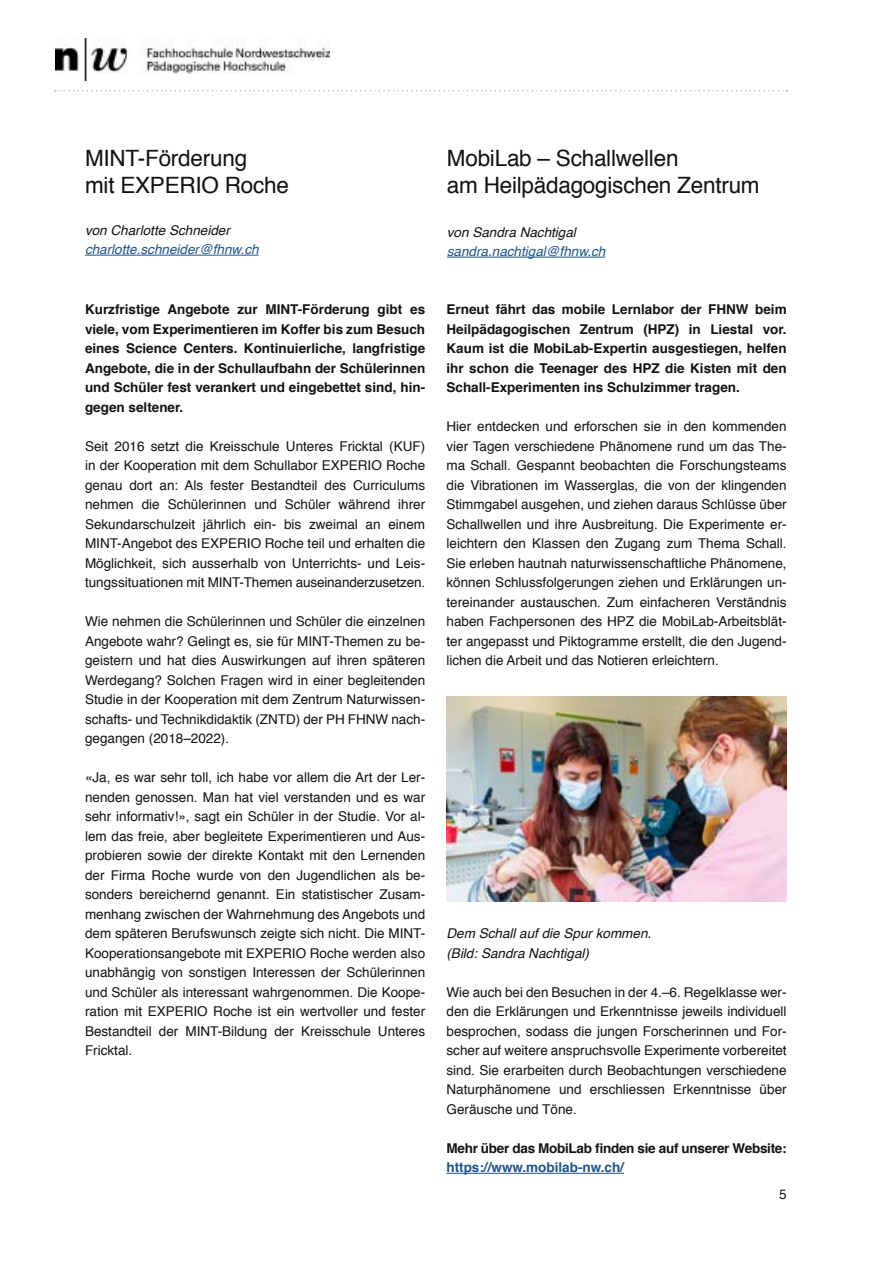
<style>
.page{position:relative;width:893px;height:1263px;background:#fff}
.page>*{position:absolute;margin:0;border:0;box-sizing:border-box;transform-origin:0 0}
.t1{font:22.5px/27px "Helvetica";letter-spacing:-.01em;color:#121212}
.t2{font:13.5px/19.5px "Helvetica";color:#121212;text-align:justify}
.t3{font:700 13.5px/19.5px "Helvetica";color:#121212;text-align:justify}
.t4{font:italic 13.5px/19.5px "Helvetica";color:#121212}
.t5{font:italic 13.5px "Helvetica";color:#1f548a}
.t6{font:700 13.5px "Helvetica";letter-spacing:-.02em;color:#121212}
.t7{font:700 13.5px "Helvetica";color:#1f548a}
</style>
<div class="page">
<svg style="left:55px;top:90px;width:732px;height:1px"></svg>
<img style="left:55px;top:38px;width:275px;height:43px">
<hr style="left:446px;top:1173px;width:178px;height:1px;background:#1f548a">
<hr style="left:447px;top:257px;width:158px;height:1px;background:#1f548a">
<img style="left:446px;top:696px;width:341px;height:205px">
<hr style="left:85px;top:255px;width:174px;height:1px;background:#1f548a">
<h1 class="t1" style="left:85px;top:145px;width:205px">MINT-Förderung<br>mit EXPERIO Roche</h1>
<p class="t4" style="left:85px;top:220px;width:146px">von Charlotte Schneider</p>
<p class="t5" style="left:85px;top:239px;width:175px">charlotte.schneider@fhnw.ch</p>
<p class="t3" style="left:85px;top:300px;width:342px">Kurzfristige Angebote zur MINT-Förderung gibt es viele, vom Experimentieren im Koffer bis zum Besuch eines Science Centers. Kontinuierliche, langfristige Angebote, die in der Schullaufbahn der Schülerinnen und Schüler fest verankert und eingebettet sind, hin&shy;gegen seltener.</p>
<p class="t2" style="left:85px;top:437px;width:342px">Seit 2016 setzt die Kreisschule Unteres Fricktal (KUF) in der Kooperation mit dem Schullabor EXPERIO Roche genau dort an: Als fester Bestandteil des Curriculums nehmen die Schülerinnen und Schüler während ihrer Sekundarschulzeit jährlich ein- bis zweimal an einem MINT-Angebot des EXPERIO Roche teil und erhalten die Möglichkeit, sich ausserhalb von Unterrichts- und Leis&shy;tungssituationen mit MINT-Themen auseinanderzusetzen.</p>
<p class="t2" style="left:85px;top:612px;width:342px">Wie nehmen die Schülerinnen und Schüler die einzelnen Angebote wahr? Gelingt es, sie für MINT-Themen zu be&shy;geistern und hat dies Auswirkungen auf ihren späteren Werdegang? Solchen Fragen wird in einer begleitenden Studie in der Kooperation mit dem Zentrum Naturwissen&shy;schafts- und Technikdidaktik (ZNTD) der PH FHNW nach&shy;gegangen (2018–2022).</p>
<p class="t2" style="left:85px;top:768px;width:342px">«Ja, es war sehr toll, ich habe vor allem die Art der Ler&shy;nenden genossen. Man hat viel verstanden und es war sehr informativ!», sagt ein Schüler in der Studie. Vor al&shy;lem das freie, aber begleitete Experimentieren und Aus&shy;probieren sowie der direkte Kontakt mit den Lernenden der Firma Roche wurde von den Jugendlichen als be&shy;sonders bereichernd genannt. Ein statistischer Zusam&shy;menhang zwischen der Wahrnehmung des Angebots und dem späteren Berufswunsch zeigte sich nicht. Die MINT-Kooperationsangebote mit EXPERIO Roche werden also unabhängig von sonstigen Interessen der Schülerinnen und Schüler als interessant wahrgenommen. Die Koope&shy;ration mit EXPERIO Roche ist ein wertvoller und fester Bestandteil der MINT-Bildung der Kreisschule Unteres Fricktal.</p>
<h1 class="t1" style="left:447px;top:145px;width:314px">MobiLab – Schallwellen<br>am Heilpädagogischen Zentrum</h1>
<p class="t4" style="left:447px;top:222px;width:131px">von Sandra Nachtigal</p>
<p class="t5" style="left:447px;top:241px;width:160px">sandra.nachtigal@fhnw.ch</p>
<p class="t3" style="left:446px;top:300px;width:342px">Erneut fährt das mobile Lernlabor der FHNW beim Heilpädagogischen Zentrum (HPZ) in Liestal vor.<br>Kaum ist die MobiLab-Expertin ausgestiegen, helfen ihr schon die Teenager des HPZ die Kisten mit den Schall-Experimenten ins Schulzimmer tragen.</p>
<p class="t2" style="left:446px;top:417px;width:342px">Hier entdecken und erforschen sie in den kommenden vier Tagen verschiedene Phänomene rund um das The&shy;ma Schall. Gespannt beobachten die Forschungsteams die Vibrationen im Wasserglas, die von der klingenden Stimmgabel ausgehen, und ziehen daraus Schlüsse über Schallwellen und ihre Ausbreitung. Die Experimente er&shy;leichtern den Klassen den Zugang zum Thema Schall.<br>Sie erleben hautnah naturwissenschaftliche Phänomene, können Schlussfolgerungen ziehen und Erklärungen un&shy;tereinander austauschen. Zum einfacheren Verständnis haben Fachpersonen des HPZ die MobiLab-Arbeitsblät&shy;ter angepasst und Piktogramme erstellt, die den Jugend&shy;lichen die Arbeit und das Notieren erleichtern.</p>
<p class="t4" style="left:446px;top:924px;width:206px">Dem Schall auf die Spur kommen. (Bild: Sandra Nachtigal)</p>
<p class="t2" style="left:446px;top:982px;width:342px">Wie auch bei den Besuchen in der 4.–6. Regelklasse wer&shy;den die Erklärungen und Erkenntnisse jeweils individuell besprochen, sodass die jungen Forscherinnen und For&shy;scher auf weitere anspruchsvolle Experimente vorbereitet sind. Sie erarbeiten durch Beobachtungen verschiedene Naturphänomene und erschliessen Erkenntnisse über Geräusche und Töne.</p>
<p class="t6" style="left:446px;top:1137px;width:342px">Mehr über das MobiLab finden sie auf unserer Website:</p>
<p class="t7" style="left:446px;top:1156px;width:179px">https://www.mobilab-nw.ch/</p>
<p class="t2" style="left:779px;top:1185px;width:9px">5</p>
</div>
